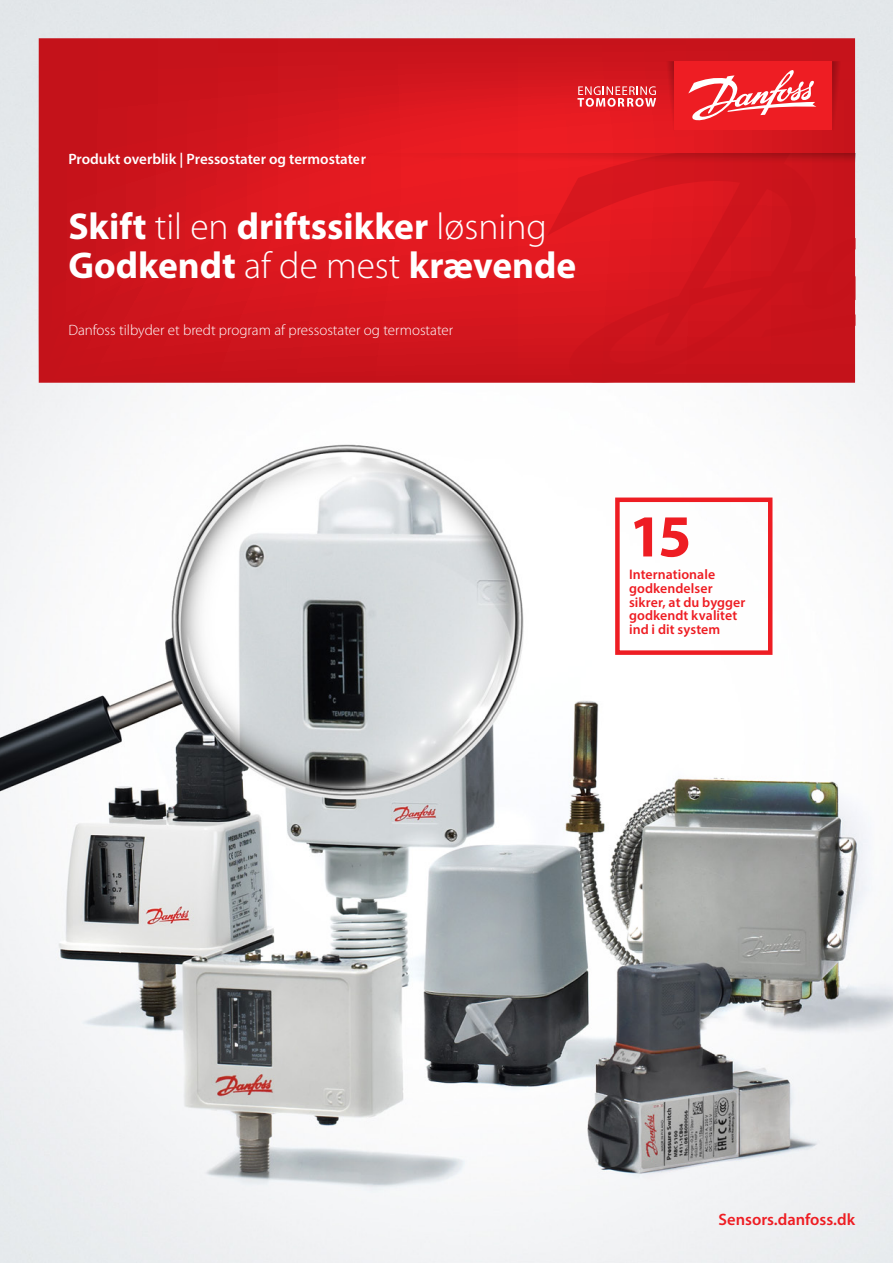
<style>
.page{position:relative;width:893px;height:1263px;background:#fff}
.page>*{position:absolute;margin:0;border:0;box-sizing:border-box;transform-origin:0 0}
.t1{font:700 60px "Myriad Pro";color:#ee1d23}
.t2{font:700 37.5px/39px "Myriad Pro";color:#fff}
.t3{font:600 16.5px "Myriad Pro";color:#ee1d23}
.t4{font:300 15px "Myriad Pro";color:#fff}
.t5{font:600 15px "Myriad Pro";color:#fff}
.t6{font:600 13.8px/13.8px "Myriad Pro";letter-spacing:.005em;color:#ee1d23}
.s1{font-weight:300}
</style>
<div class="page">
<img style="left:0;top:0;width:893px;height:1263px">
<svg style="left:39px;top:38px;width:816px;height:345px;background:#d3161d"></svg>
<svg style="left:547px;top:166px;width:308px;height:217px;background:#d1151d"></svg>
<div style="left:615px;top:497px;width:157px;height:158px;border:4px solid #ee1d23"></div>
<svg style="left:832px;top:61px;width:13px;height:69px"></svg>
<svg style="left:662px;top:61px;width:12px;height:69px"></svg>
<svg style="left:358px;top:153px;width:497px;height:13px;background:#d5171e"></svg>
<div style="left:674px;top:61px;width:158px;height:69px;background:#ee1d23"></div>
<svg style="left:577px;top:86px;width:79px;height:21px;background:#e8666b"></svg>
<svg style="left:688px;top:70px;width:128px;height:51px"></svg>
<p class="t5" style="left:68px;top:150px;width:299px">Produkt overblik | Pressostater og termostater</p>
<h2 class="t2" style="left:68px;top:205px;width:510px">Skift <span class="s1">til en</span> driftssikker <span class="s1">løsning<br></span>Godkendt <span class="s1">af de mest</span> krævende</h2>
<p class="t4" style="left:68px;top:322px;width:386px">Danfoss tilbyder et bredt program af pressostater og termostater</p>
<h1 class="t1" style="left:629px;top:497px;width:64px">15</h1>
<p class="t6" style="left:629px;top:567px;width:118px">Internationale godkendelser sikrer, at du bygger godkendt kvalitet ind i dit system</p>
<p class="t3" style="left:718px;top:1209px;width:138px">Sensors.danfoss.dk</p>
</div>
